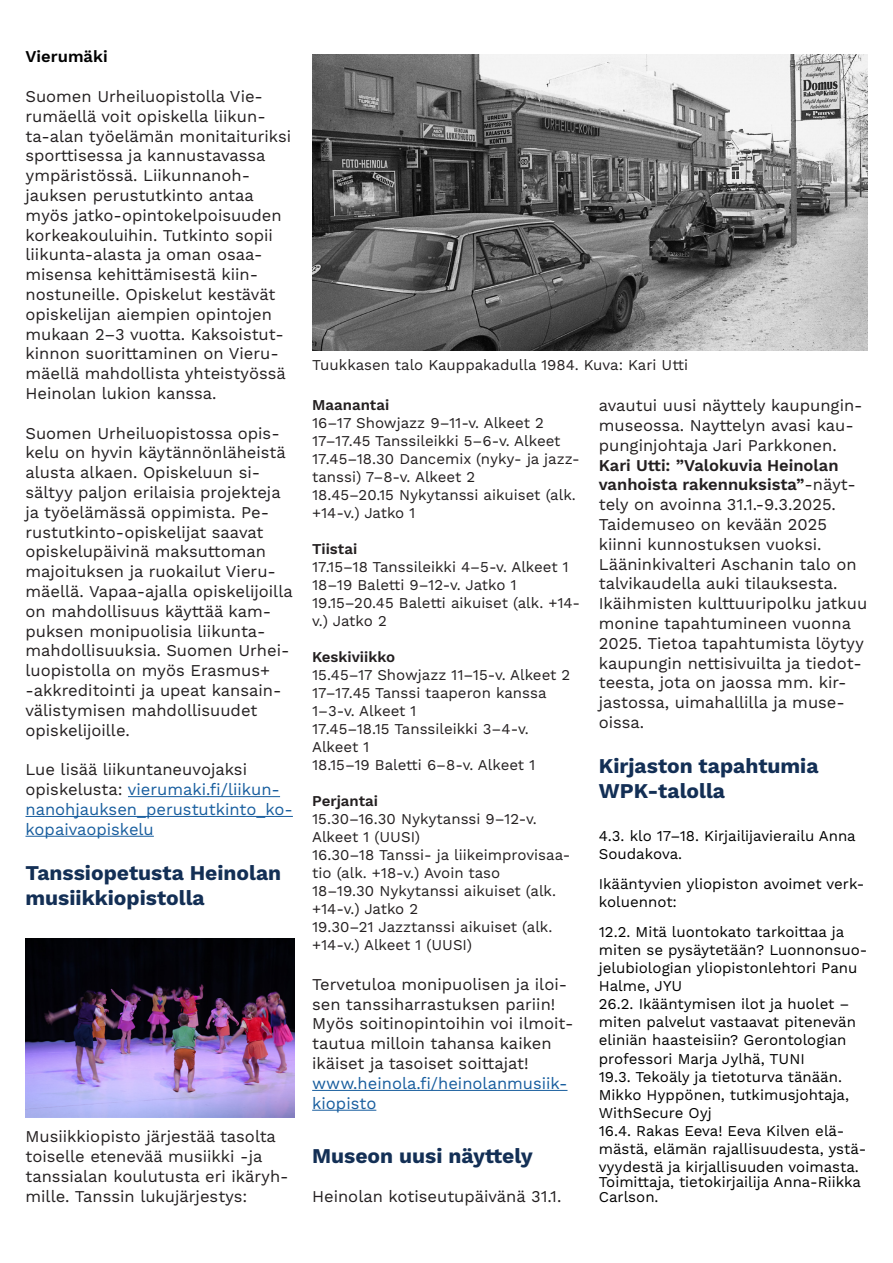
<style>
.page{position:relative;width:893px;height:1263px;background:#fff}
.page>*{position:absolute;margin:0;border:0;box-sizing:border-box;transform-origin:0 0}
.t1{font:700 21px/25.2px "Work Sans";color:#132f55}
.t2{font:16.5px/19.8px "Work Sans";color:#231f20}
.t3{font:16.5px/19.8px "Work Sans";color:#175d9e}
.t4{font:600 16.5px/19.8px "Work Sans";color:#231f20}
.t5{font:600 16.5px "Work Sans";color:#000001}
.t6{font:15px/18px "Work Sans";color:#231f20}
.t7{font:15px/18px "Work Sans";color:#000001}
.t8{font:600 15px "Work Sans";color:#231f20}
.s1{color:#231f20}
.s2{font-weight:400}
</style>
<div class="page">
<hr style="left:128px;top:796px;width:152px;height:1px;background:#175d9e">
<hr style="left:26px;top:816px;width:267px;height:1px;background:#175d9e">
<hr style="left:26px;top:836px;width:128px;height:1px;background:#175d9e">
<hr style="left:312px;top:1090px;width:255px;height:1px;background:#175d9e">
<hr style="left:312px;top:1110px;width:64px;height:1px;background:#175d9e">
<img style="left:312px;top:54px;width:555px;height:296px">
<img style="left:26px;top:938px;width:268px;height:179px">
<p class="t5" style="left:26px;top:47px;width:84px">Vierumäki</p>
<p class="t2" style="left:26px;top:87px;width:267px">Suomen Urheiluopistolla Vie&shy;rumäellä voit opiskella liikun&shy;ta-alan työelämän monitaituriksi sporttisessa ja kannustavassa ympäristössä. Liikunnanoh&shy;jauksen perustutkinto antaa myös jatko-opintokelpoisuuden korkeakouluihin. Tutkinto sopii liikunta-alasta ja oman osaa&shy;misensa kehittämisestä kiin&shy;nostuneille. Opiskelut kestävät opiskelijan aiempien opintojen mukaan 2–3 vuotta. Kaksoistut&shy;kinnon suorittaminen on Vieru&shy;mäellä mahdollista yhteistyössä<br>Heinolan lukion kanssa.</p>
<p class="t2" style="left:26px;top:424px;width:269px">Suomen Urheiluopistossa opis&shy;kelu on hyvin käytännönläheistä alusta alkaen. Opiskeluun si&shy;sältyy paljon erilaisia projekteja ja työelämässä oppimista. Pe&shy;rustutkinto-opiskelijat saavat opiskelupäivinä maksuttoman majoituksen ja ruokailut Vieru&shy;mäellä. Vapaa-ajalla opiskelijoilla on mahdollisuus käyttää kam&shy;puksen monipuolisia liikunta&shy;mahdollisuuksia. Suomen Urhei&shy;luopistolla on myös Erasmus+ -akkreditointi ja upeat kansain&shy;välistymisen mahdollisuudet opiskelijoille.</p>
<p class="t3" style="left:26px;top:760px;width:269px"><span class="s1">Lue lisää liikuntaneuvojaksi opiskelusta:</span> vierumaki.fi/liikun&shy;nanohjauksen_perustutkinto_ko&shy;kopaivaopiskelu</p>
<p class="t1" style="left:26px;top:861px;width:257px">Tanssiopetusta Heinolan musiikkiopistolla</p>
<p class="t2" style="left:26px;top:1127px;width:265px">Musiikkiopisto järjestää tasolta toiselle etenevää musiikki -ja tanssialan koulutusta eri ikäryh&shy;mille. Tanssin lukujärjestys:</p>
<p class="t6" style="left:312px;top:357px;width:377px">Tuukkasen talo Kauppakadulla 1984. Kuva: Kari Utti</p>
<p class="t8" style="left:312px;top:396px;width:79px">Maanantai</p>
<p class="t6" style="left:312px;top:415px;width:233px">16–17 Showjazz 9–11-v. Alkeet 2</p>
<p class="t6" style="left:312px;top:433px;width:250px">17–17.45 Tanssileikki 5–6-v. Alkeet</p>
<p class="t6" style="left:312px;top:451px;width:269px">17.45–18.30 Dancemix (nyky- ja jazz&shy;tanssi) 7–8-v. Alkeet 2</p>
<p class="t6" style="left:312px;top:487px;width:265px">18.45–20.15 Nykytanssi aikuiset (alk. +14-v.) Jatko 1</p>
<p class="t8" style="left:312px;top:540px;width:47px">Tiistai</p>
<p class="t6" style="left:312px;top:559px;width:258px">17.15–18 Tanssileikki 4–5-v. Alkeet 1</p>
<p class="t6" style="left:312px;top:577px;width:206px">18–19 Baletti 9–12-v. Jatko 1</p>
<p class="t6" style="left:312px;top:595px;width:270px">19.15–20.45 Baletti aikuiset (alk. +14- v.) Jatko 2</p>
<p class="t8" style="left:312px;top:648px;width:84px">Keskiviikko</p>
<p class="t6" style="left:312px;top:667px;width:260px">15.45–17 Showjazz 11–15-v. Alkeet 2</p>
<p class="t6" style="left:312px;top:685px;width:236px">17–17.45 Tanssi taaperon kanssa<br>1–3-v. Alkeet 1</p>
<p class="t6" style="left:312px;top:721px;width:218px">17.45–18.15 Tanssileikki 3–4-v.<br>Alkeet 1</p>
<p class="t6" style="left:312px;top:757px;width:224px">18.15–19 Baletti 6–8-v. Alkeet 1</p>
<p class="t8" style="left:312px;top:792px;width:67px">Perjantai</p>
<p class="t6" style="left:312px;top:811px;width:226px">15.30–16.30 Nykytanssi 9–12-v.<br>Alkeet 1 (UUSI)</p>
<p class="t6" style="left:312px;top:847px;width:260px">16.30–18 Tanssi- ja liikeimprovisaa&shy;tio (alk. +18-v.) Avoin taso</p>
<p class="t6" style="left:312px;top:883px;width:245px">18–19.30 Nykytanssi aikuiset (alk. +14-v.) Jatko 2</p>
<p class="t6" style="left:312px;top:919px;width:242px">19.30–21 Jazztanssi aikuiset (alk. +14-v.) Alkeet 1 (UUSI)</p>
<p class="t2" style="left:312px;top:975px;width:263px">Tervetuloa monipuolisen ja iloi&shy;sen tanssiharrastuksen pariin!<br>Myös soitinopintoihin voi ilmoit&shy;tautua milloin tahansa kaiken ikäiset ja tasoiset soittajat!</p>
<p class="t3" style="left:312px;top:1074px;width:257px">www.heinola.fi/heinolanmusiik&shy;kiopisto</p>
<p class="t1" style="left:312px;top:1144px;width:222px">Museon uusi näyttely</p>
<p class="t2" style="left:312px;top:1187px;width:251px">Heinolan kotiseutupäivänä 31.1.</p>
<p class="t2" style="left:599px;top:396px;width:265px">avautui uusi näyttely kaupungin&shy;museossa. Nayttelyn avasi kau&shy;punginjohtaja Jari Parkkonen.</p>
<p class="t4" style="left:599px;top:456px;width:259px">Kari Utti: ”Valokuvia Heinolan vanhoista rakennuksista”<span class="s2">-näyt&shy;tely on avoinna 31.1.-9.3.2025.</span></p>
<p class="t2" style="left:599px;top:515px;width:259px">Taidemuseo on kevään 2025 kiinni kunnostuksen vuoksi.<br>Lääninkivalteri Aschanin talo on talvikaudella auki tilauksesta.</p>
<p class="t2" style="left:599px;top:594px;width:270px">Ikäihmisten kulttuuripolku jatkuu monine tapahtumineen vuonna 2025. Tietoa tapahtumista löytyy kaupungin nettisivuilta ja tiedot-</p>
<p class="t2" style="left:599px;top:674px;width:249px;text-align:justify">teesta, jota on jaossa mm. kir&shy;jastossa, uimahallilla ja muse&shy;oissa.</p>
<p class="t1" style="left:599px;top:754px;width:221px">Kirjaston tapahtumia<br>WPK-talolla</p>
<p class="t7" style="left:599px;top:828px;width:258px">4.3. klo 17–18. Kirjailijavierailu Anna<br>Soudakova.</p>
<p class="t7" style="left:599px;top:876px;width:267px">Ikääntyvien yliopiston avoimet verk&shy;koluennot:</p>
<p class="t7" style="left:599px;top:924px;width:270px">12.2. Mitä luontokato tarkoittaa ja miten se pysäytetään? Luonnonsuo&shy;jelubiologian yliopistonlehtori Panu<br>Halme, JYU</p>
<p class="t7" style="left:599px;top:996px;width:259px">26.2. Ikääntymisen ilot ja huolet – miten palvelut vastaavat pitenevän eliniän haasteisiin? Gerontologian professori Marja Jylhä, TUNI</p>
<p class="t7" style="left:599px;top:1068px;width:252px">19.3. Tekoäly ja tietoturva tänään.<br>Mikko Hyppönen, tutkimusjohtaja,<br>WithSecure Oyj</p>
<p class="t7" style="left:599px;top:1122px;width:269px">16.4. Rakas Eeva! Eeva Kilven elä&shy;mästä, elämän rajallisuudesta, ystä&shy;vyydestä ja kirjallisuuden voimasta.</p>
<p class="t7" style="left:599px;top:1174px;width:264px;line-height:15px">Toimittaja, tietokirjailija Anna-Riikka<br>Carlson.</p>
</div>
